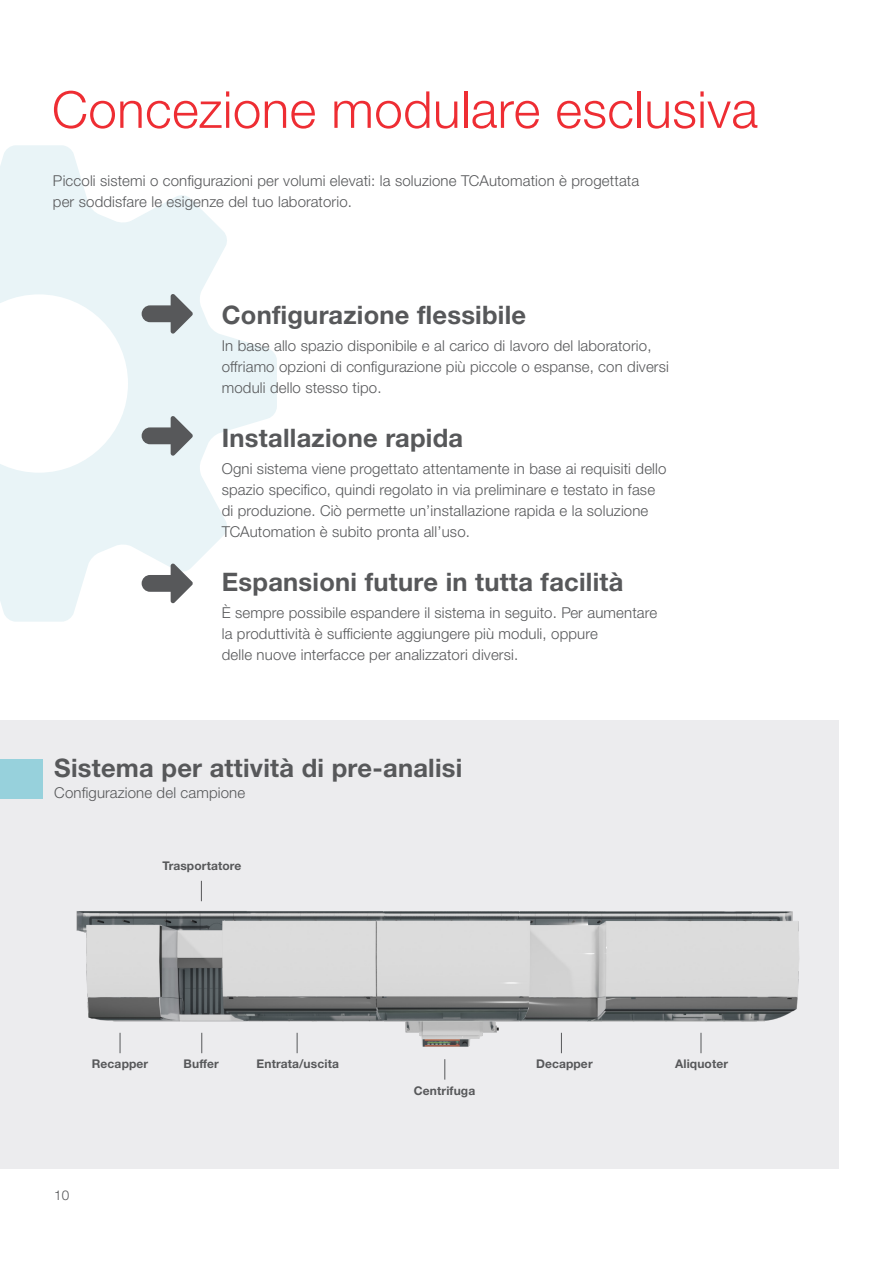
<style>
.page{position:relative;width:893px;height:1263px;background:#fff}
.page>*{position:absolute;margin:0;border:0;box-sizing:border-box;transform-origin:0 0}
.Headline{font:300 51px "Helvetica Neue LTW1 G";letter-spacing:.01em;color:#ee2d33}
.Body_Copy{font:700 25.5px "Helvetica Neue LTW1 G";letter-spacing:.01em;color:#57585a}
.Body_Copy-2{font:300 15px/21px "Helvetica Neue LTW1 G";letter-spacing:.01em;color:#57585a}
.t1{font:300 13.5px "Helvetica Neue LTW1 G";color:#57585a}
.Body_Copy-3{font:700 12px "Helvetica Neue LTW1 G";letter-spacing:.01em;color:#57585a}
</style>
<div class="page">
<svg style="left:0;top:145px;width:277px;height:477px;fill:#e9f4f7"></svg>
<div style="left:0;top:720px;width:839px;height:448px;background:#ececee"></div>
<svg style="left:142px;top:294px;width:51px;height:40px;background:#a3a9ab"></svg>
<svg style="left:142px;top:416px;width:51px;height:40px;background:#a3a9ab"></svg>
<svg style="left:142px;top:563px;width:51px;height:40px"></svg>
<img style="left:76px;top:893px;width:723px;height:176px">
<svg style="left:201px;top:881px;width:1px;height:20px"></svg>
<svg style="left:120px;top:1033px;width:1px;height:20px"></svg>
<svg style="left:201px;top:1033px;width:1px;height:20px"></svg>
<svg style="left:297px;top:1033px;width:1px;height:20px"></svg>
<svg style="left:444px;top:1059px;width:1px;height:20px"></svg>
<svg style="left:561px;top:1033px;width:1px;height:20px"></svg>
<svg style="left:701px;top:1033px;width:1px;height:20px"></svg>
<div style="left:0;top:759px;width:43px;height:39px;background:#97d1dc"></div>
<p class="Headline" style="left:52px;top:79px;width:707px">Concezione modulare esclusiva</p>
<p class="Body_Copy-2" style="left:53px;top:170px;width:588px">Piccoli sistemi o configurazioni per volumi elevati: la soluzione TCAutomation è progettata per soddisfare le esigenze del tuo laboratorio.</p>
<p class="Body_Copy" style="left:222px;top:299px;width:306px">Configurazione flessibile</p>
<p class="Body_Copy-2" style="left:222px;top:335px;width:449px">In base allo spazio disponibile e al carico di lavoro del laboratorio, offriamo opzioni di configurazione più piccole o espanse, con diversi moduli dello stesso tipo.</p>
<p class="Body_Copy" style="left:222px;top:422px;width:243px">Installazione rapida</p>
<p class="Body_Copy-2" style="left:222px;top:458px;width:446px">Ogni sistema viene progettato attentamente in base ai requisiti dello spazio specifico, quindi regolato in via preliminare e testato in fase di produzione. Ciò permette un’installazione rapida e la soluzione TCAutomation è subito pronta all’uso.</p>
<p class="Body_Copy" style="left:222px;top:566px;width:403px">Espansioni future in tutta facilità</p>
<p class="Body_Copy-2" style="left:222px;top:602px;width:437px">È sempre possibile espandere il sistema in seguito. Per aumentare la produttività è sufficiente aggiungere più moduli, oppure<br>delle nuove interfacce per analizzatori diversi.</p>
<p class="Body_Copy" style="left:54px;top:752px;width:410px">Sistema per attività di pre-analisi</p>
<p class="Body_Copy-2" style="left:54px;top:782px;width:192px">Configurazione del campione</p>
<p class="Body_Copy-3" style="left:162px;top:858px;width:80px">Trasportatore</p>
<p class="Body_Copy-3" style="left:92px;top:1056px;width:58px">Recapper</p>
<p class="Body_Copy-3" style="left:184px;top:1056px;width:37px">Buffer</p>
<p class="Body_Copy-3" style="left:257px;top:1056px;width:84px">Entrata/uscita</p>
<p class="t1" style="left:54px;top:1186px;width:17px">10</p>
<p class="Body_Copy-3" style="left:414px;top:1083px;width:63px">Centrifuga</p>
<p class="Body_Copy-3" style="left:536px;top:1056px;width:58px">Decapper</p>
<p class="Body_Copy-3" style="left:675px;top:1056px;width:54px">Aliquoter</p>
</div>
